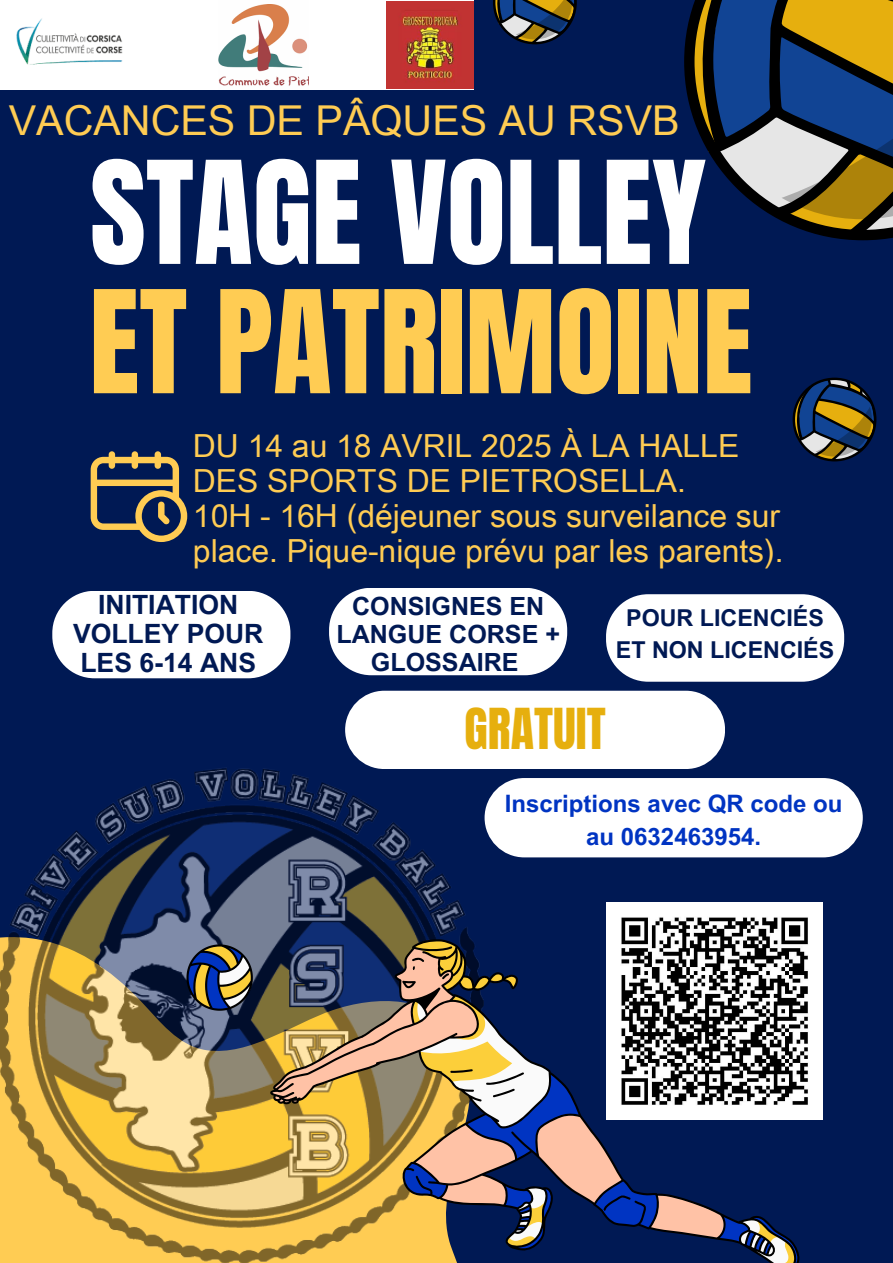
<style>
.page{position:relative;width:893px;height:1263px;background:#001954}
.page>*{position:absolute;margin:0;border:0;box-sizing:border-box;transform-origin:0 0}
.t1{font:121.27px "Anton";color:#ffcc53}
.t2{font:121.27px "Anton";color:#fff}
.t3{font:48px "Anton";color:#e6af0e}
.t4{font:41.17px "Arial Unicode MS";color:#ffcc53}
.t5{font:31.8px/35px "Arial Unicode MS";color:#ffcc53}
.t6{font:700 26.55px/29.2px "Arial Unicode MS";color:#001954;text-align:center}
.t7{font:700 25.05px/27.6px "Arial Unicode MS";color:#001954;text-align:center}
.t8{font:700 24px/33.2px "Arial Unicode MS";color:#0034c2;text-align:center}
.t9{font:700 23.25px/32.1px "Arial Unicode MS";color:#001954;text-align:center}
</style>
<div class="page">
<img style="left:0;top:760px;width:471px;height:503px">
<svg style="left:91px;top:451px;width:96px;height:91px"></svg>
<svg style="left:186px;top:939px;width:613px;height:324px"></svg>
<div style="left:52px;top:591px;width:238px;height:87px;background:#fff;border-radius:42px"></div>
<div style="left:329px;top:588px;width:238px;height:87px;background:#fff;border-radius:42px"></div>
<svg style="left:684px;top:0;width:209px;height:240px;background:#515856"></svg>
<svg style="left:792px;top:378px;width:84px;height:83px"></svg>
<svg style="left:493px;top:0;width:84px;height:44px"></svg>
<div style="left:606px;top:594px;width:238px;height:88px;background:#fff;border-radius:42px"></div>
<div style="left:345px;top:691px;width:380px;height:78px;background:#fff;border-radius:39px"></div>
<div style="left:484px;top:778px;width:378px;height:79px;background:#fff;border-radius:40px"></div>
<div style="left:0;top:0;width:473px;height:89px;background:#fff"></div>
<img style="left:16px;top:18px;width:107px;height:47px">
<img style="left:219px;top:4px;width:89px;height:82px">
<img style="left:387px;top:1px;width:87px;height:88px">
<img style="left:606px;top:903px;width:216px;height:216px">
<p class="t4" style="left:9px;top:91px;width:672px">VACANCES DE PÂQUES AU RSVB</p>
<p class="t2" style="left:90px;top:126px;width:618px">STAGE VOLLEY</p>
<p class="t1" style="left:89px;top:255px;width:665px">ET PATRIMOINE</p>
<p class="t5" style="left:193px;top:427px;width:592px">DU 14 au 18 AVRIL 2025 À LA HALLE DES SPORTS DE PIETROSELLA.<br>10H - 16H (déjeuner sous surveilance sur place. Pique-nique prévu par les parents).</p>
<p class="t7" style="left:336px;top:592px;width:225px">CONSIGNES EN<br>LANGUE CORSE +<br>GLOSSAIRE</p>
<h3 class="t6" style="left:73px;top:588px;width:192px">INITIATION<br>VOLLEY POUR<br>LES 6-14 ANS</h3>
<h1 class="t9" style="left:616px;top:600px;width:220px">POUR LICENCIÉS<br>ET NON LICENCIÉS</h1>
<h1 class="t3" style="left:464px;top:694px;width:143px">GRATUIT</h1>
<p class="t8" style="left:505px;top:786px;width:339px">Inscriptions avec QR code ou au 0632463954.</p>
</div>
